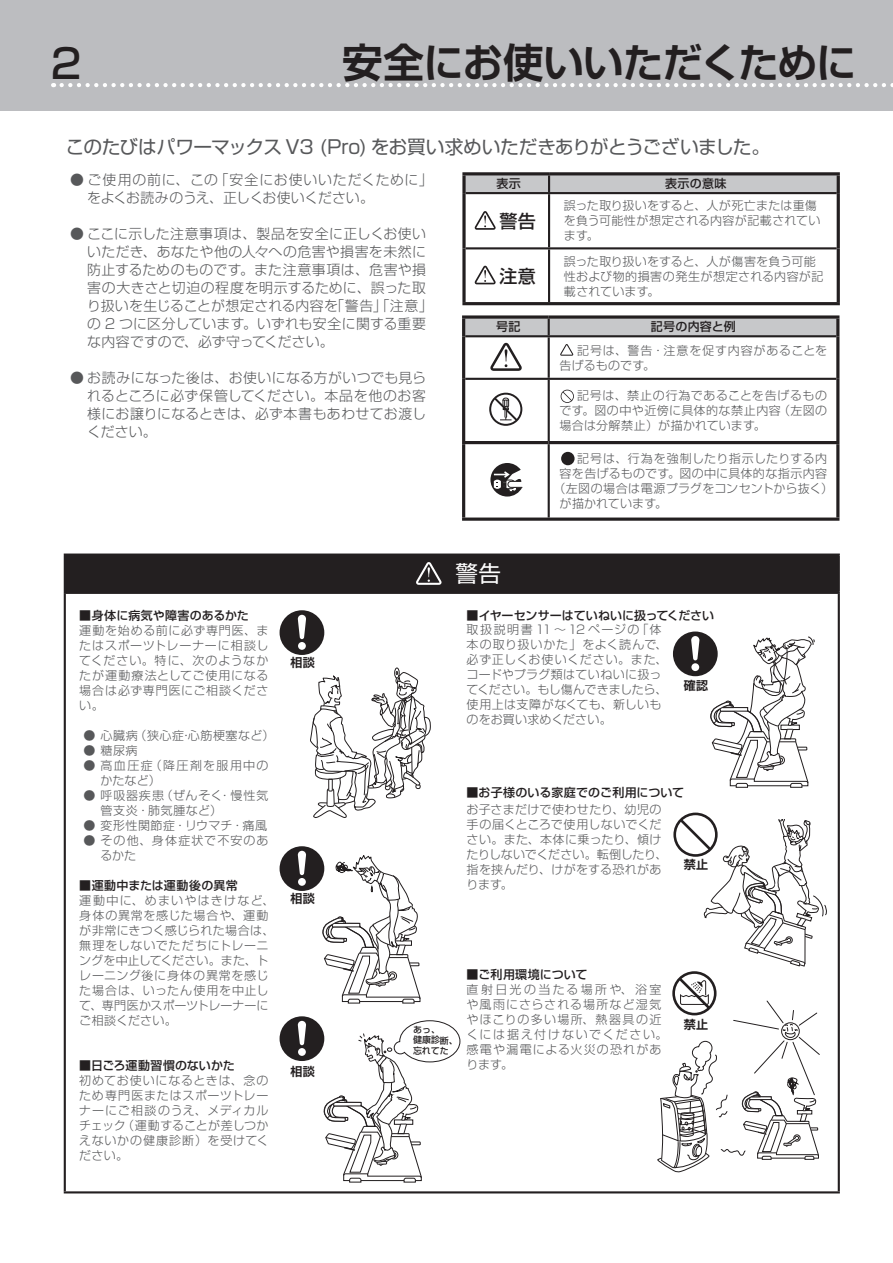
<style>
.page{position:relative;width:893px;height:1263px;background:#fff}
.page>*{position:absolute;margin:0;border:0;box-sizing:border-box;transform-origin:0 0}
.t1{font:40.5px "Shin Go Pro De Bold 90 msp RKSJ H";letter-spacing:-.02em;color:#231f20}
.t2{font:40.5px "Shin Go Pro Medium 90 msp RKSJ H";color:#231f20}
.t3{font:22.5px "Shin Go Pro Regular 90 msp RKSJ H";color:#fff}
.t4{font:18.75px "Shin Go Pro Regular 90 msp RKSJ H";letter-spacing:-.025em;color:#57585a}
.t5{font:18px "Shin Go Pro Medium 90 msp RKSJ H";color:#231f20}
.t6{font:13.8px/18px "Shin Go Pro Light 90 msp RKSJ H";letter-spacing:.025em;color:#57585a}
.t7{font:12px/15px "Shin Go Pro Light 90 msp RKSJ H";letter-spacing:.04em;color:#57585a}
.t8{font:12px/15px "Shin Go Pro Light 90 msp RKSJ H";letter-spacing:.02em;color:#57585a}
.t9{font:12px "Shin Go Pro Medium 90 msp RKSJ H";letter-spacing:.005em;color:#231f20}
.t10{font:12px/15px "Shin Go Pro Light 90 msp RKSJ H";letter-spacing:.11em;color:#57585a}
.t11{font:12px/15px "Shin Go Pro Light 90 msp RKSJ H";letter-spacing:.06em;color:#57585a}
.t12{font:12px/15px "Shin Go Pro Light 90 msp RKSJ H";letter-spacing:.105em;color:#57585a}
.t13{font:12px/15px "Shin Go Pro Light 90 msp RKSJ H";letter-spacing:.09em;color:#57585a}
.t14{font:12px "Shin Go Pro De Bold 90 msp RKSJ H";letter-spacing:.035em;color:#231f20}
.t15{font:12px "Shin Go Pro Light 90 msp RKSJ H";letter-spacing:.015em;color:#57585a}
.t16{font:8.85px/10.6px "Shin Go Pro Medium 90 msp RKSJ H";color:#231f20}
.s1{font-family:"Shin Go Pro Regular 90 msp RKSJ H"}
</style>
<div class="page">
<div style="left:65px;top:555px;width:774px;height:38px;background:#231f20"></div>
<hr style="left:64px;top:594px;width:2px;height:597px;background:#231f20">
<hr style="left:838px;top:594px;width:2px;height:597px;background:#231f20">
<hr style="left:64px;top:1191px;width:776px;height:2px;background:#231f20">
<hr style="left:64px;top:554px;width:776px;height:2px;background:#231f20">
<hr style="left:64px;top:556px;width:2px;height:36px;background:#231f20">
<hr style="left:838px;top:556px;width:2px;height:36px;background:#231f20">
<hr style="left:64px;top:592px;width:776px;height:2px;background:#231f20">
<svg style="left:416px;top:562px;width:25px;height:23px"></svg>
<div style="left:0;top:0;width:893px;height:111px;background:#bcbdc0"></div>
<svg style="left:62px;top:83px;width:831px;height:4px"></svg>
<svg style="left:475px;top:211px;width:21px;height:19px"></svg>
<svg style="left:475px;top:266px;width:21px;height:18px"></svg>
<svg style="left:280px;top:610px;width:44px;height:45px"></svg>
<svg style="left:673px;top:632px;width:141px;height:156px"></svg>
<svg style="left:657px;top:812px;width:170px;height:361px"></svg>
<svg style="left:280px;top:846px;width:141px;height:158px"></svg>
<svg style="left:280px;top:1016px;width:181px;height:167px"></svg>
<div style="left:394px;top:668px;width:6px;height:10px;border:1px solid #231f20;border-radius:50%"></div>
<svg style="left:310px;top:670px;width:121px;height:148px"></svg>
<div style="left:466px;top:175px;width:371px;height:17px;background:#c7c8ca"></div>
<hr style="left:466px;top:192px;width:371px;height:2px;background:#231f20">
<hr style="left:548px;top:194px;width:2px;height:53px;background:#231f20">
<hr style="left:466px;top:247px;width:371px;height:2px;background:#231f20">
<hr style="left:548px;top:249px;width:2px;height:53px;background:#231f20">
<hr style="left:462px;top:172px;width:87px;height:3px;background:#231f20">
<svg style="left:462px;top:175px;width:4px;height:18px"></svg>
<hr style="left:549px;top:172px;width:291px;height:3px;background:#231f20">
<hr style="left:837px;top:175px;width:3px;height:18px;background:#231f20">
<svg style="left:462px;top:193px;width:4px;height:55px"></svg>
<hr style="left:837px;top:193px;width:3px;height:55px;background:#231f20">
<svg style="left:462px;top:248px;width:4px;height:54px"></svg>
<hr style="left:837px;top:248px;width:3px;height:54px;background:#231f20">
<hr style="left:462px;top:302px;width:378px;height:3px;background:#231f20">
<div style="left:465px;top:319px;width:371px;height:16px;background:#c7c8ca"></div>
<hr style="left:465px;top:335px;width:371px;height:2px;background:#231f20">
<hr style="left:548px;top:337px;width:2px;height:41px;background:#231f20">
<hr style="left:465px;top:378px;width:371px;height:2px;background:#231f20">
<hr style="left:548px;top:380px;width:2px;height:61px;background:#231f20">
<hr style="left:548px;top:444px;width:2px;height:74px;background:#231f20">
<svg style="left:462px;top:315px;width:87px;height:4px"></svg>
<hr style="left:462px;top:319px;width:3px;height:17px;background:#231f20">
<svg style="left:549px;top:315px;width:290px;height:4px"></svg>
<hr style="left:836px;top:319px;width:3px;height:17px;background:#231f20">
<hr style="left:462px;top:336px;width:3px;height:43px;background:#231f20">
<hr style="left:836px;top:336px;width:3px;height:43px;background:#231f20">
<hr style="left:462px;top:379px;width:3px;height:62px;background:#231f20">
<hr style="left:836px;top:379px;width:3px;height:62px;background:#231f20">
<hr style="left:462px;top:441px;width:87px;height:3px;background:#231f20">
<hr style="left:462px;top:444px;width:3px;height:74px;background:#231f20">
<hr style="left:549px;top:441px;width:290px;height:3px;background:#231f20">
<hr style="left:836px;top:444px;width:3px;height:74px;background:#231f20">
<hr style="left:462px;top:518px;width:377px;height:3px;background:#231f20">
<svg style="left:490px;top:343px;width:32px;height:28px"></svg>
<svg style="left:489px;top:393px;width:33px;height:33px"></svg>
<svg style="left:490px;top:463px;width:32px;height:34px"></svg>
<svg style="left:560px;top:344px;width:13px;height:12px"></svg>
<svg style="left:561px;top:390px;width:13px;height:13px"></svg>
<div style="left:561px;top:452px;width:13px;height:13px;background:#231f20;border-radius:50%"></div>
<h1 class="t2" style="left:51px;top:48px;width:32px">2</h1>
<h1 class="t1" style="left:342px;top:48px;width:516px">安全にお使いいただくために</h1>
<h3 class="t4" style="left:66px;top:140px;width:705px">このたびはパワーマックス V3 (Pro) をお買い求めいただきありがとうございました。</h3>
<p class="t6" style="left:87px;top:173px;width:347px;text-indent:-17px"><span class="s1">●</span> ご使用の前に、この「安全にお使いいただくために」をよくお読みのうえ、正しくお使いください。</p>
<p class="t6" style="left:87px;top:227px;width:347px;text-indent:-17px"><span class="s1">●</span> ここに示した注意事項は、製品を安全に正しくお使いいただき、あなたや他の人々への危害や損害を未然に防止するためのものです。また注意事項は、危害や損害の大きさと切迫の程度を明示するために、誤った取り扱いを生じることが想定される内容を「警告」「注意」の 2 つに区分しています。いずれも安全に関する重要な内容ですので、必ず守ってください。</p>
<p class="t6" style="left:87px;top:371px;width:340px;text-align:justify;text-indent:-17px"><span class="s1">●</span> お読みになった後は、お使いになる方がいつでも見られるところに必ず保管してください。本品を他のお客様にお譲りになるときは、必ず本書もあわせてお渡しください。</p>
<p class="t9" style="left:496px;top:179px;width:26px">表示</p>
<p class="t9" style="left:665px;top:179px;width:63px">表示の意味</p>
<h3 class="t5" style="left:481px;top:214px;width:56px">　警告</h3>
<p class="t8" style="left:564px;top:200px;width:258px">誤った取り扱いをすると、人が死亡または重傷を負う可能性が想定される内容が記載されています。</p>
<h3 class="t5" style="left:481px;top:269px;width:56px">　注意</h3>
<p class="t7" style="left:564px;top:255px;width:261px">誤った取り扱いをすると、人が傷害を負う可能性および物的損害の発生が想定される内容が記載されています。</p>
<p class="t9" style="left:496px;top:322px;width:26px">号記</p>
<p class="t9" style="left:651px;top:322px;width:86px">記号の内容と例</p>
<p class="t11" style="left:559px;top:344px;width:269px">　 記号は、警告・注意を促す内容があることを告げるものです。</p>
<p class="t7" style="left:559px;top:390px;width:269px;text-align:justify">　 記号は、禁止の行為であることを告げるものです。図の中や近傍に具体的な禁止内容（左図の場合は分解禁止）が描かれています。</p>
<p class="t7" style="left:559px;top:453px;width:269px">　 記号は、行為を強制したり指示したりする内</p>
<p class="t7" style="left:559px;top:468px;width:269px">容を告げるものです。図の中に具体的な指示内容</p>
<p class="t7" style="left:553px;top:483px;width:281px">（左図の場合は電源プラグをコンセントから抜く）</p>
<p class="t15" style="left:559px;top:499px;width:109px">が描かれています。</p>
<h2 class="t3" style="left:455px;top:565px;width:47px">警告</h2>
<p class="t9" style="left:79px;top:611px;width:171px">■身体に病気や障害のあるかた</p>
<p class="t7" style="left:79px;top:625px;width:191px;text-align:justify">運動を始める前に必ず専門医、またはスポーツトレーナーに相談してください。特に、次のようなかたが運動療法としてご使用になる場合は必ず専門医にご相談ください。</p>
<p class="t7" style="left:84px;top:730px;width:192px"><span class="s1">●</span> 心臓病（狭心症・心筋梗塞など）</p>
<p class="t7" style="left:84px;top:745px;width:55px"><span class="s1">●</span> 糖尿病</p>
<p class="t12" style="left:101px;top:760px;width:169px;text-indent:-17px"><span class="s1">●</span> 高血圧症（降圧剤を服用中のかたなど）</p>
<p class="t7" style="left:101px;top:790px;width:169px;text-indent:-17px"><span class="s1">●</span> 呼吸器疾患（ぜんそく・慢性気管支炎・肺気腫など）</p>
<p class="t7" style="left:84px;top:820px;width:185px"><span class="s1">●</span> 変形性関節症・リウマチ・痛風</p>
<p class="t13" style="left:101px;top:835px;width:169px;text-indent:-17px"><span class="s1">●</span> その他、身体症状で不安のあるかた</p>
<p class="t9" style="left:79px;top:881px;width:160px">■運動中または運動後の異常</p>
<p class="t7" style="left:79px;top:895px;width:197px">運動中に、めまいやはきけなど、身体の異常を感じた場合や、運動が非常にきつく感じられた場合は、無理をしないでただちにトレーニングを中止してください。また、トレーニング後に身体の異常を感じた場合は、いったん使用を中止して、専門医かスポーツトレーナーにご相談ください。</p>
<p class="t9" style="left:79px;top:1061px;width:157px">■日ごろ運動習慣のないかた</p>
<p class="t7" style="left:79px;top:1075px;width:191px;text-align:justify">初めてお使いになるときは、念のため専門医またはスポーツトレーナーにご相談のうえ、メディカルチェック（運動することが差しつかえないかの健康診断）を受けてください。</p>
<p class="t14" style="left:290px;top:658px;width:26px">相談</p>
<p class="t14" style="left:290px;top:894px;width:26px">相談</p>
<p class="t14" style="left:290px;top:1067px;width:26px">相談</p>
<p class="t9" style="left:466px;top:611px;width:249px">■イヤーセンサーはていねいに扱ってください</p>
<p class="t7" style="left:466px;top:623px;width:203px">取扱説明書11～12 ページの「体本の取り扱いかた」をよく読んで、必ず正しくお使いください。また、コードやプラグ類はていねいに扱ってください。もし傷んできましたら、使用上は支障がなくても、新しいものをお買い求めください。</p>
<p class="t14" style="left:684px;top:681px;width:26px">確認</p>
<p class="t9" style="left:466px;top:788px;width:219px">■お子様のいる家庭でのご利用について</p>
<p class="t8" style="left:466px;top:803px;width:202px">お子さまだけで使わせたり、幼児の手の届くところで使用しないでください。また、本体に乗ったり、傾けたりしないでください。転倒したり、指を挟んだり、けがをする恐れがあります。</p>
<p class="t14" style="left:684px;top:860px;width:26px">禁止</p>
<p class="t16" style="left:413px;top:1025px;width:46px;rotate:1deg">あっ、<br>健康診断、忘れてた</p>
<p class="t9" style="left:466px;top:970px;width:122px">■ご利用環境について</p>
<p class="t10" style="left:466px;top:983px;width:203px">直射日光の当たる場所や、浴室や風雨にさらされる場所など湿気やほこりの多い場所、熱器具の近くには据え付けないでください。感電や漏電による火災の恐れがあります。</p>
<p class="t14" style="left:684px;top:1020px;width:26px">禁止</p>
</div>
